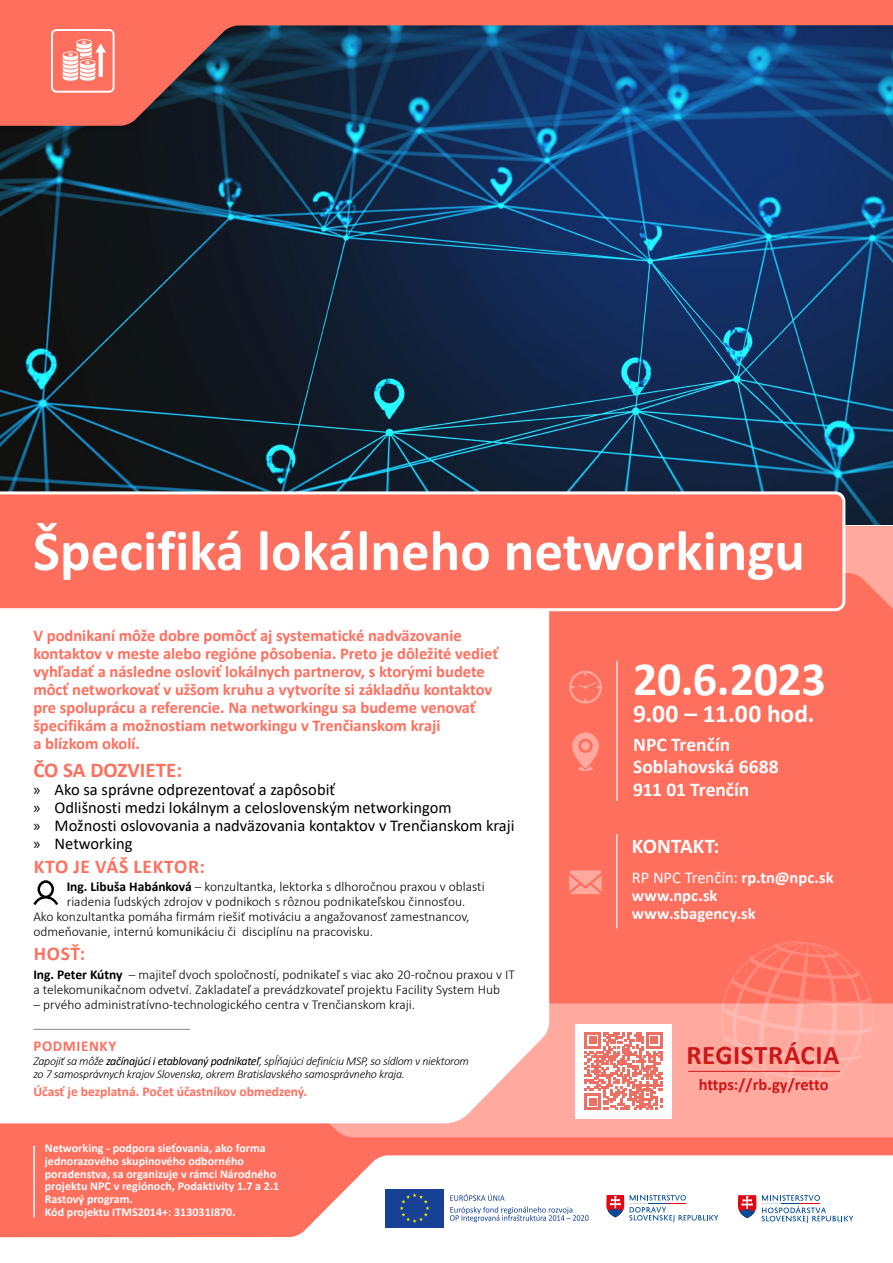
<style>
.page{position:relative;width:893px;height:1263px;background:#fff}
.page>*{position:absolute;margin:0;border:0;box-sizing:border-box;transform-origin:0 0}
.t1{font:700 57px "Calibri";color:#fff}
.t2{font:700 48px "Calibri";letter-spacing:-.01em;color:#fff}
.t3{font:700 27px "Calibri";letter-spacing:.02em;color:#cd1719}
.t4{font:700 25.5px "Calibri";color:#fff}
.t5{font:700 21px "Calibri";color:#ff6f5e}
.t6{font:700 21px "Calibri";color:#fff}
.t7{font:700 19.5px/22.5px "Calibri";color:#fff}
.t8{font:700 19.5px "Calibri";letter-spacing:.04em;color:#ff6f5e}
.t9{font:700 16.5px/18px "Calibri";color:#ff6f5e}
.t10{font:16.5px/18px "Calibri";color:#000}
.t11{font:700 16.5px/18px "Calibri";letter-spacing:.005em;color:#fff}
.t12{font:700 16.5px "Calibri";letter-spacing:-.01em;color:#cd1719}
.t13{font:700 15px "Calibri";letter-spacing:.04em;color:#ff6f5e}
.t14{font:300 13.5px/15px "Calibri";color:#000}
.t15{font:700 13.5px "Calibri";color:#ff6f5e}
.t16{font:700 12px/12.8px "Calibri";color:#fff}
.t17{font:italic 300 12px/13.5px "Calibri";letter-spacing:-.025em;color:#000}
.s1{font-family:"Myriad Pro"}
.s2{font-weight:700}
.s3{font-weight:400}
</style>
<div class="page">
<img style="left:0;top:133px;width:893px;height:391px">
<div style="left:0;top:526px;width:893px;height:737px;background:#ff6f5e"></div>
<svg style="left:0;top:1155px;width:893px;height:108px;fill:#fff"></svg>
<svg style="left:0;top:1003px;width:893px;height:134px;background:#fea196"></svg>
<div style="left:0;top:0;width:893px;height:133px;background:#000;opacity:.16"></div>
<svg style="left:0;top:0;width:893px;height:126px;background:#624e67"></svg>
<hr style="left:33px;top:1146px;width:2px;height:71px;background:#fff">
<div style="left:0;top:611px;width:549px;height:512px;background:#fff"></div>
<svg style="left:0;top:491px;width:845px;height:120px"></svg>
<svg style="left:721px;top:941px;width:153px;height:150px"></svg>
<svg style="left:569px;top:526px;width:324px;height:177px"></svg>
<svg style="left:572px;top:732px;width:27px;height:39px"></svg>
<hr style="left:616px;top:661px;width:1px;height:140px;background:#fff">
<svg style="left:33px;top:880px;width:25px;height:25px"></svg>
<hr style="left:688px;top:1071px;width:152px;height:1px;background:#cd1719">
<div style="left:575px;top:1024px;width:97px;height:94px;background:#fff"></div>
<svg style="left:585px;top:1032px;width:78px;height:78px"></svg>
<svg style="left:51px;top:29px;width:64px;height:64px"></svg>
<hr style="left:33px;top:1029px;width:157px;height:1px;background:#878787">
<svg style="left:569px;top:870px;width:33px;height:24px"></svg>
<hr style="left:616px;top:834px;width:1px;height:94px;background:#fff">
<svg style="left:450px;top:1194px;width:55px;height:7px"></svg>
<svg style="left:450px;top:1207px;width:138px;height:15px;background:#cfd8e8"></svg>
<div style="left:385px;top:1189px;width:58px;height:38px;background:#164194"></div>
<svg style="left:400px;top:1193px;width:29px;height:30px"></svg>
<svg style="left:762px;top:1195px;width:91px;height:28px;background:#d2ddea"></svg>
<svg style="left:738px;top:1195px;width:18px;height:23px"></svg>
<svg style="left:606px;top:1195px;width:112px;height:27px;background:#d7d1dd"></svg>
<h1 class="t1" style="left:33px;top:511px;width:773px">Špecifiká lokálneho networkingu</h1>
<p class="t9" style="left:33px;top:626px;width:467px">V podnikaní môže dobre pomôcť aj systematické nadväzovanie kontaktov v meste alebo regióne pôsobenia. Preto je dôležité vedieť vyhľadať a následne osloviť lokálnych partnerov, s ktorými budete môcť networkovať v užšom kruhu a vytvoríte si základňu kontaktov pre spoluprácu a referencie. Na networkingu sa budeme venovať špecifikám a možnostiam networkingu v Trenčianskom kraji<br>a blízkom okolí.</p>
<h3 class="t5" style="left:33px;top:755px;width:150px">ČO SA DOZVIETE:</h3>
<p class="t10" style="left:33px;top:780px;width:483px"><span class="s1">»</span> Ako sa správne odprezentovať a zapôsobiť<br><span class="s1">»</span> Odlišnosti medzi lokálnym a celoslovenským networkingom<br><span class="s1">»</span> Možnosti oslovovania a nadväzovania kontaktov v Trenčianskom kraji <span class="s1">»</span> Networking</p>
<h3 class="t8" style="left:34px;top:853px;width:173px">KTO JE VÁŠ LEKTOR:</h3>
<p class="t14" style="left:67px;top:879px;width:419px"><span class="s2">Ing. Libuša Habánková</span> – konzultantka, lektorka s dlhoročnou praxou v oblasti</p>
<p class="t14" style="left:67px;top:894px;width:400px">riadenia ľudských zdrojov v podnikoch s rôznou podnikateľskou činnosťou.</p>
<p class="t14" style="left:33px;top:909px;width:438px">Ako konzultantka pomáha firmám riešiť motiváciu a angažovanosť zamestnancov,</p>
<p class="t14" style="left:33px;top:924px;width:341px">odmeňovanie, internú komunikáciu či disciplínu na pracovisku.</p>
<h3 class="t8" style="left:34px;top:940px;width:53px">HOSŤ:</h3>
<p class="t14" style="left:33px;top:967px;width:483px"><span class="s2">Ing. Peter Kútny</span> – majiteľ dvoch spoločností, podnikateľ s viac ako 20-ročnou praxou v IT a telekomunikačnom odvetví. Zakladateľ a prevádzkovateľ projektu Facility System Hub</p>
<p class="t14" style="left:33px;top:997px;width:383px">– prvého administratívno-technologického centra v Trenčianskom kraji.</p>
<p class="t13" style="left:34px;top:1035px;width:84px">PODMIENKY</p>
<p class="t17" style="left:33px;top:1054px;width:437px">Zapojiť sa môže <span class="s3">začínajúci i etablovaný podnikateľ</span>, spĺňajúci definíciu MSP, so sídlom v niektorom zo 7 samosprávnych krajov Slovenska, okrem Bratislavského samosprávneho kraja.</p>
<p class="t15" style="left:33px;top:1082px;width:275px">Účasť je bezplatná. Počet účastníkov obmedzený.</p>
<p class="t16" style="left:45px;top:1141px;width:236px">Networking - podpora sieťovania, ako forma jednorazového skupinového odborného poradenstva, sa organizuje v rámci Národného projektu NPC v regiónoch, Podaktivity 1.7 a 2.1<br>Rastový program.<br>Kód projektu ITMS2014+: 313031I870.</p>
<h2 class="t2" style="left:633px;top:645px;width:194px">20.6.2023</h2>
<h3 class="t4" style="left:633px;top:695px;width:183px">9.00 – 11.00 hod.</h3>
<h3 class="t7" style="left:633px;top:732px;width:147px">NPC Trenčín<br>Soblahovská 6688<br>911 01 Trenčín</h3>
<h3 class="t6" style="left:632px;top:831px;width:89px">KONTAKT:</h3>
<p class="t11" style="left:632px;top:868px;width:203px"><span class="s3">RP NPC Trenčín:</span> rp.tn@npc.sk www.npc.sk www.sbagency.sk</p>
<h3 class="t3" style="left:687px;top:1035px;width:154px">REGISTRÁCIA</h3>
<p class="t12" style="left:699px;top:1073px;width:131px">https://rb.gy/retto</p>
</div>
